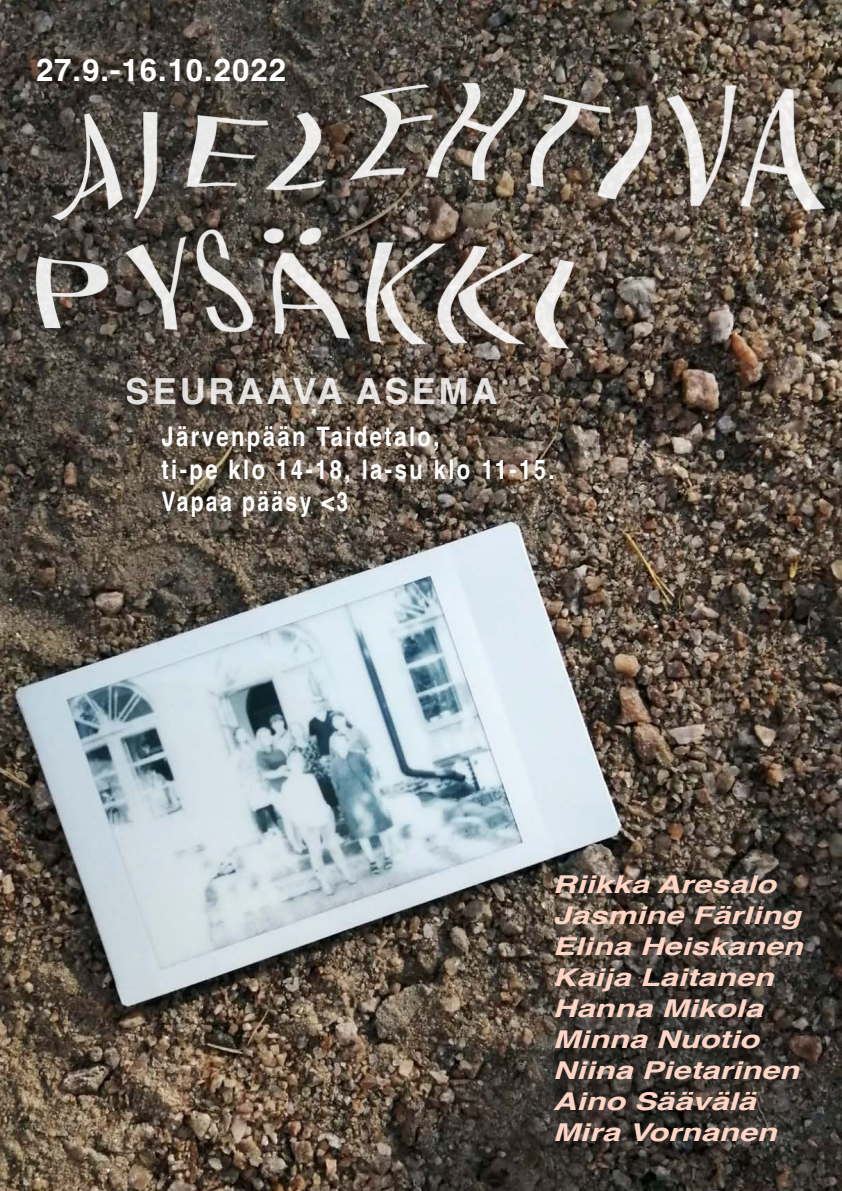
<style>
.page{position:relative;width:842px;height:1191px;background:#fff}
.page>*{position:absolute;margin:0;border:0;box-sizing:border-box;transform-origin:0 0}
.t1{font:700 36px "Helvetica";letter-spacing:.08em;color:#fff}
.t2{font:700 31.2px "Helvetica";letter-spacing:.03em;color:#fff}
.t3{font:700 27px/32.4px "Helvetica";letter-spacing:.11em;color:#fff;scale:.82 1}
.t4{font:italic 700 24.6px/31px "Helvetica";color:#ffd6c5;scale:1.33 1}
</style>
<div class="page">
<img style="left:0;top:0;width:842px;height:1191px">
<img style="left:12px;top:79px;width:830px;height:299px">
<p class="t2" style="left:36px;top:51px;width:252px">27.9.-16.10.2022</p>
<h1 class="t1" style="left:126px;top:370px;width:373px">SEURAAVA ASEMA</h1>
<p class="t3" style="left:161px;top:424px;width:481px">Järvenpään Taidetalo,<br>ti-pe klo 14-18, la-su klo 11-15.<br>Vapaa pääsy &lt;3</p>
<p class="t4" style="left:553px;top:871px;width:189px">Riikka Aresalo<br>Jasmine Färling<br>Elina Heiskanen<br>Kaija Laitanen<br>Hanna Mikola<br>Minna Nuotio<br>Niina Pietarinen<br>Aino Säävälä<br>Mira Vornanen</p>
</div>
